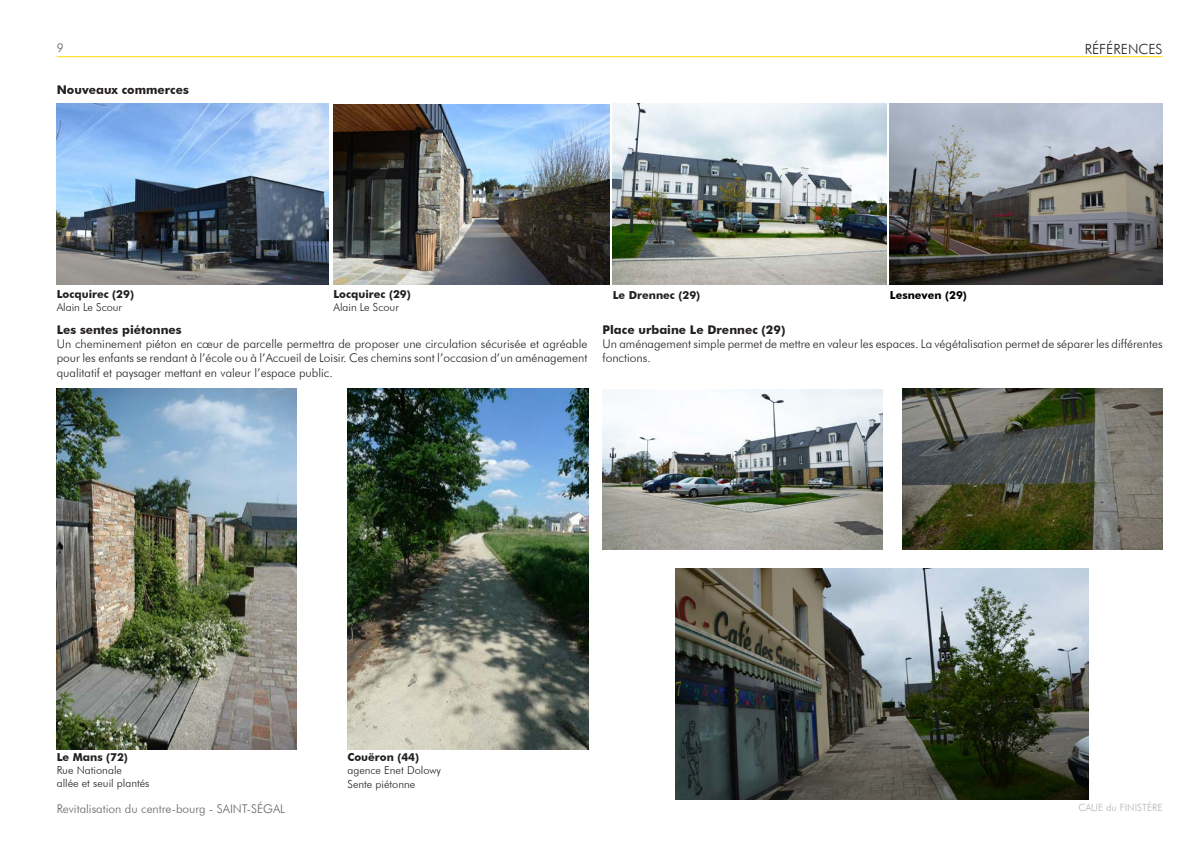
<style>
.page{position:relative;width:1191px;height:842px;background:#fff}
.page>*{position:absolute;margin:0;border:0;box-sizing:border-box;transform-origin:0 0}
.t1{font:300 14px "Futura BT";color:#231f20}
.t2{font:300 12px/14.4px "Futura BT";color:#231f20;text-align:justify}
.t3{font:700 12px "Futura BT";color:#231f20}
.t4{font:300 12px "Futura BT";color:#636366}
.t5{font:300 11px "Futura BT";color:#231f20}
.t6{font:700 11px "Futura BT";color:#231f20}
.t7{font:700 11px "Futura BT";color:#000}
.t8{font:300 10px "Futura BT";color:#b4b2b3}
</style>
<div class="page">
<hr style="left:57px;top:56px;width:1105px;height:1px;background:#ffdc01">
<img style="left:57px;top:389px;width:240px;height:361px">
<img style="left:347px;top:389px;width:241px;height:361px">
<img style="left:57px;top:103px;width:271px;height:181px">
<img style="left:333px;top:104px;width:276px;height:181px">
<img style="left:675px;top:568px;width:413px;height:232px">
<img style="left:602px;top:389px;width:280px;height:160px">
<img style="left:903px;top:389px;width:259px;height:160px">
<img style="left:890px;top:103px;width:272px;height:181px">
<img style="left:613px;top:104px;width:273px;height:181px">
<p class="t4" style="left:57px;top:41px;width:8px">9</p>
<p class="t3" style="left:57px;top:83px;width:134px">Nouveaux commerces</p>
<p class="t1" style="left:1084px;top:40px;width:79px">RÉFÉRENCES</p>
<p class="t6" style="left:57px;top:287px;width:79px">Locquirec (29)</p>
<p class="t5" style="left:57px;top:300px;width:67px">Alain Le Scour</p>
<p class="t6" style="left:333px;top:287px;width:79px">Locquirec (29)</p>
<p class="t5" style="left:333px;top:300px;width:67px">Alain Le Scour</p>
<p class="t6" style="left:613px;top:288px;width:89px">Le Drennec (29)</p>
<p class="t7" style="left:890px;top:288px;width:79px">Lesneven (29)</p>
<p class="t3" style="left:57px;top:322px;width:126px">Les sentes piétonnes</p>
<p class="t2" style="left:57px;top:336px;width:532px">Un cheminement piéton en cœur de parcelle permettra de proposer une circulation sécurisée et agréable pour les enfants se rendant à l’école ou à l’Accueil de Loisir. Ces chemins sont l’occasion d’un aménagement qualitatif et paysager mettant en valeur l’espace public.</p>
<p class="t3" style="left:602px;top:322px;width:184px">Place urbaine Le Drennec (29)</p>
<p class="t2" style="left:602px;top:336px;width:561px">Un aménagement simple permet de mettre en valeur les espaces. La végétalisation permet de séparer les différentes fonctions.</p>
<p class="t6" style="left:57px;top:750px;width:73px">Le Mans (72)</p>
<p class="t5" style="left:57px;top:763px;width:67px">Rue Nationale</p>
<p class="t5" style="left:57px;top:777px;width:94px">allée et seuil plantés</p>
<p class="t6" style="left:347px;top:751px;width:73px">Couëron (44)</p>
<p class="t5" style="left:347px;top:764px;width:95px">agence Enet Dolowy</p>
<p class="t5" style="left:347px;top:777px;width:69px">Sente piétonne</p>
<p class="t4" style="left:57px;top:801px;width:230px">Revitalisation du centre-bourg - SAINT-SÉGAL</p>
<p class="t8" style="left:1078px;top:801px;width:86px">CAUE du FINISTÈRE</p>
</div>
